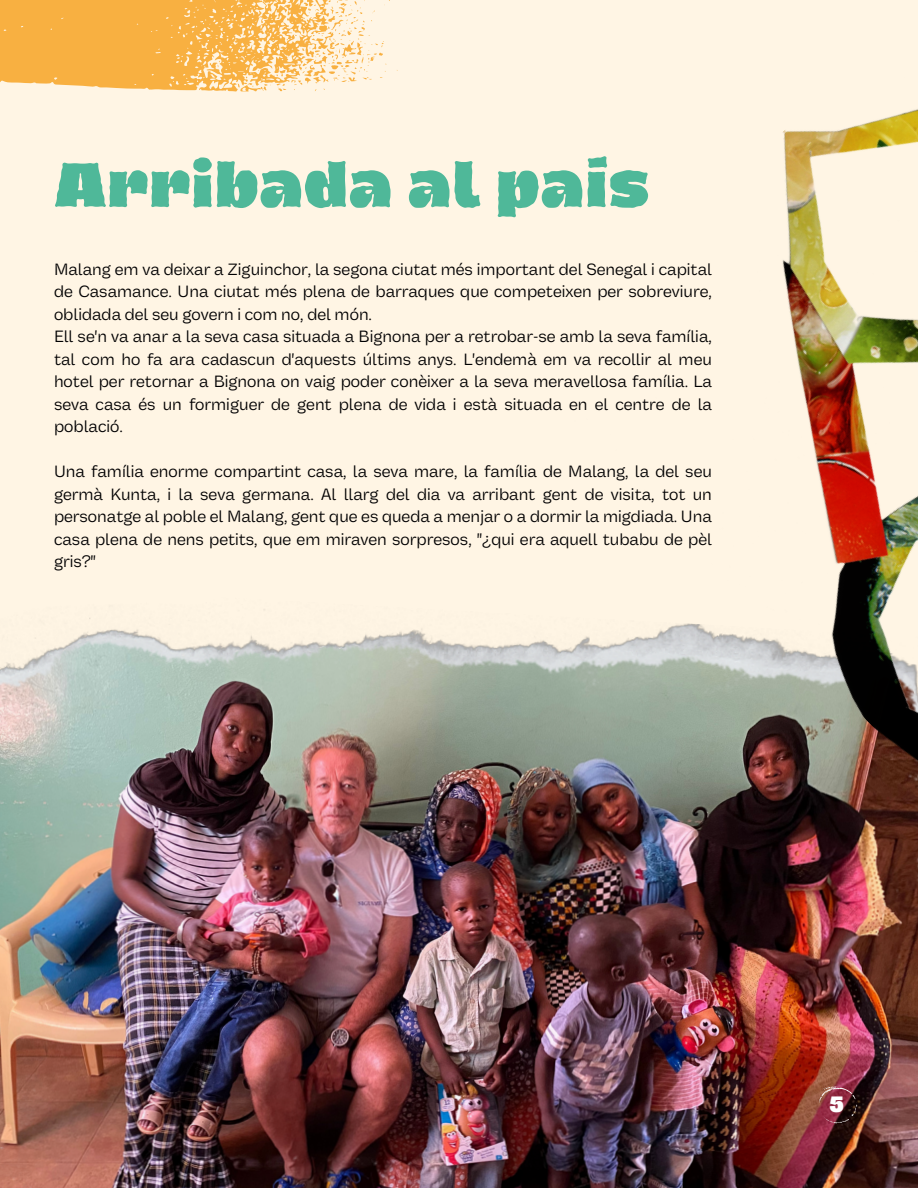
<style>
.page{position:relative;width:918px;height:1188px;background:#fff5e4}
.page>*{position:absolute;margin:0;border:0;box-sizing:border-box;transform-origin:0 0}
.t1{font:900 57px "Dingos Stamp";color:#4fb899}
.t2{font:800 22.5px "Vastago Grotesk";color:#fff}
.t3{font:16.5px/22.5px "Vastago Grotesk";color:#000001;text-align:justify}
</style>
<div class="page">
<img style="left:0;top:609px;width:918px;height:579px">
<svg style="left:819px;top:1086px;width:39px;height:38px"></svg>
<img style="left:530px;top:109px;width:388px;height:772px">
<svg style="left:0;top:0;width:398px;height:91px"></svg>
<p class="t1" style="left:54px;top:162px;width:597px">Arribada al país</p>
<p class="t3" style="left:54px;top:258px;width:659px">Malang em va deixar a Ziguinchor, la segona ciutat més important del Senegal i capital de Casamance. Una ciutat més plena de barraques que competeixen per sobreviure, oblidada del seu govern i com no, del món.</p>
<p class="t3" style="left:54px;top:326px;width:659px">Ell se'n va anar a la seva casa situada a Bignona per a retrobar-se amb la seva família, tal com ho fa ara cadascun d'aquests últims anys. L'endemà em va recollir al meu hotel per retornar a Bignona on vaig poder conèixer a la seva meravellosa família. La seva casa és un formiguer de gent plena de vida i està situada en el centre de la població.</p>
<p class="t3" style="left:54px;top:461px;width:659px">Una família enorme compartint casa, la seva mare, la família de Malang, la del seu germà Kunta, i la seva germana. Al llarg del dia va arribant gent de visita, tot un personatge al poble el Malang, gent que es queda a menjar o a dormir la migdiada. Una casa plena de nens petits, que em miraven sorpresos, "¿qui era aquell tubabu de pèl gris?"</p>
<p class="t2" style="left:829px;top:1091px;width:16px">5</p>
</div>
